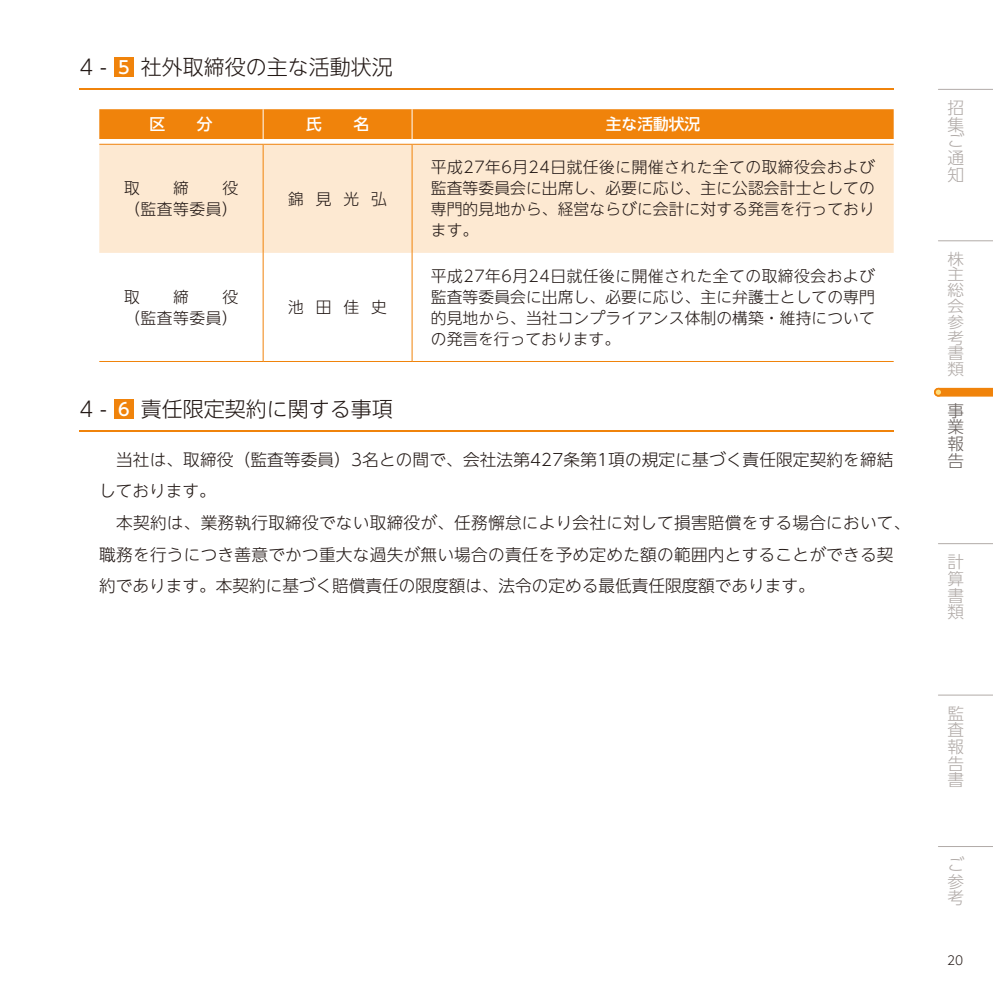
<style>
.page{position:relative;width:993px;height:993px;background:#fff}
.page>*{position:absolute;margin:0;border:0;box-sizing:border-box;transform-origin:0 0}
.t1{font:300 21px "UD Shin Go NT Pro";color:#231916}
.t2{font:300 16.62px/31.5px "UD Shin Go NT Pro";letter-spacing:.015em;color:#231916}
.t3{font:300 16.62px/16.6px "UD Shin Go NT Pro";color:#b1aba8;text-align:justify}
.t4{font:300 16.62px/16.6px "UD Shin Go NT Pro";color:#68615e;text-align:justify}
.t5{font:300 15.75px/21px "UD Shin Go NT Pro";letter-spacing:.005em;color:#231916;text-align:right}
.t6{font:500 15.75px "UD Shin Go NT Pro";color:#fff}
.t7{font:300 15.75px/15.8px "UD Shin Go NT Pro";color:#b1aba8;text-align:justify;scale:1.05 1}
.t8{font:300 12.25px "UD Shin Go NT Pro";color:#231916}
.s1{font-weight:500;font-size:17.5px;color:#fff}
</style>
<div class="page">
<div style="left:114px;top:57px;width:20px;height:20px;background:#f0830b"></div>
<hr style="left:79px;top:89px;width:814px;height:1px;background:#f0830b">
<svg style="left:99px;top:109px;width:794px;height:35px;background:#f2942e"></svg>
<div style="left:99px;top:145px;width:794px;height:108px;background:#fde9d2"></div>
<hr style="left:262px;top:109px;width:1px;height:30px;background:#fff">
<hr style="left:411px;top:109px;width:1px;height:30px;background:#fff">
<hr style="left:99px;top:144px;width:164px;height:1px;background:#f0830b">
<hr style="left:263px;top:144px;width:149px;height:1px;background:#f0830b">
<hr style="left:412px;top:144px;width:481px;height:1px;background:#f0830b">
<hr style="left:99px;top:361px;width:164px;height:1px;background:#f0830b">
<hr style="left:263px;top:361px;width:149px;height:1px;background:#f0830b">
<hr style="left:412px;top:361px;width:481px;height:1px;background:#f0830b">
<hr style="left:263px;top:145px;width:1px;height:108px;background:#f0830b">
<hr style="left:411px;top:145px;width:1px;height:108px;background:#f0830b">
<hr style="left:263px;top:253px;width:1px;height:108px;background:#f0830b">
<hr style="left:411px;top:253px;width:1px;height:108px;background:#f0830b">
<div style="left:114px;top:399px;width:20px;height:20px;background:#f0830b"></div>
<hr style="left:79px;top:430px;width:814px;height:2px;background:#f0830b">
<hr style="left:938px;top:89px;width:54px;height:1px;background:#b1aba8">
<hr style="left:938px;top:543px;width:54px;height:1px;background:#b1aba8">
<hr style="left:938px;top:694px;width:54px;height:1px;background:#b1aba8">
<hr style="left:938px;top:845px;width:54px;height:1px;background:#b1aba8">
<hr style="left:938px;top:240px;width:54px;height:1px;background:#b1aba8">
<div style="left:938px;top:388px;width:54px;height:8px;background:#f0830b"></div>
<div style="left:934px;top:388px;width:7px;height:7px;background:#fedc7b;border-radius:50%"></div>
<div style="left:933px;top:388px;width:9px;height:8px;border:2px solid #f0830b;border-radius:50%"></div>
<h1 class="t1" style="left:79px;top:50px;width:315px">4 - <span class="s1">5</span> 社外取締役の主な活動状況</h1>
<p class="t6" style="left:149px;top:111px;width:64px">区　　分</p>
<p class="t6" style="left:306px;top:111px;width:64px">氏　　名</p>
<p class="t6" style="left:605px;top:111px;width:96px">主な活動状況</p>
<p class="t5" style="left:124px;top:177px;width:17px">取</p>
<p class="t5" style="left:173px;top:177px;width:17px">締</p>
<p class="t5" style="left:124px;top:177px;width:115px">役<br>（監査等委員）</p>
<p class="t5" style="left:288px;top:187px;width:100px">錦見光弘</p>
<p class="t5" style="left:124px;top:285px;width:17px">取</p>
<p class="t5" style="left:173px;top:285px;width:17px">締</p>
<p class="t5" style="left:124px;top:285px;width:115px">役<br>（監査等委員）</p>
<p class="t5" style="left:288px;top:296px;width:100px">池田佳史</p>
<p class="t5" style="left:431px;top:156px;width:445px;text-align:justify">平成27年6月24日就任後に開催された全ての取締役会および監査等委員会に出席し、必要に応じ、主に公認会計士としての専門的見地から、経営ならびに会計に対する発言を行っております。</p>
<p class="t5" style="left:431px;top:264px;width:445px;text-align:justify">平成27年6月24日就任後に開催された全ての取締役会および監査等委員会に出席し、必要に応じ、主に弁護士としての専門的見地から、当社コンプライアンス体制の構築・維持についての発言を行っております。</p>
<h1 class="t1" style="left:79px;top:392px;width:315px">4 - <span class="s1">6</span> 責任限定契約に関する事項</h1>
<p class="t2" style="left:99px;top:443px;width:812px">　当社は、取締役（監査等委員）3名との間で、会社法第427条第1項の規定に基づく責任限定契約を締結しております。<br>　本契約は、業務執行取締役でない取締役が、任務懈怠により会社に対して損害賠償をする場合において、職務を行うにつき善意でかつ重大な過失が無い場合の責任を予め定めた額の範囲内とすることができる契約であります。本契約に基づく賠償責任の限度額は、法令の定める最低責任限度額であります。</p>
<p class="t3" style="left:947px;top:99px;width:18px">招集ご通知</p>
<p class="t7" style="left:947px;top:250px;width:17px">株主総会参考書類</p>
<p class="t4" style="left:947px;top:401px;width:17px">事業報告</p>
<p class="t3" style="left:947px;top:553px;width:18px">計算書類</p>
<p class="t3" style="left:947px;top:704px;width:17px">監査報告書</p>
<p class="t3" style="left:947px;top:855px;width:18px">ご参考</p>
<p class="t8" style="left:946px;top:950px;width:18px">20</p>
</div>
